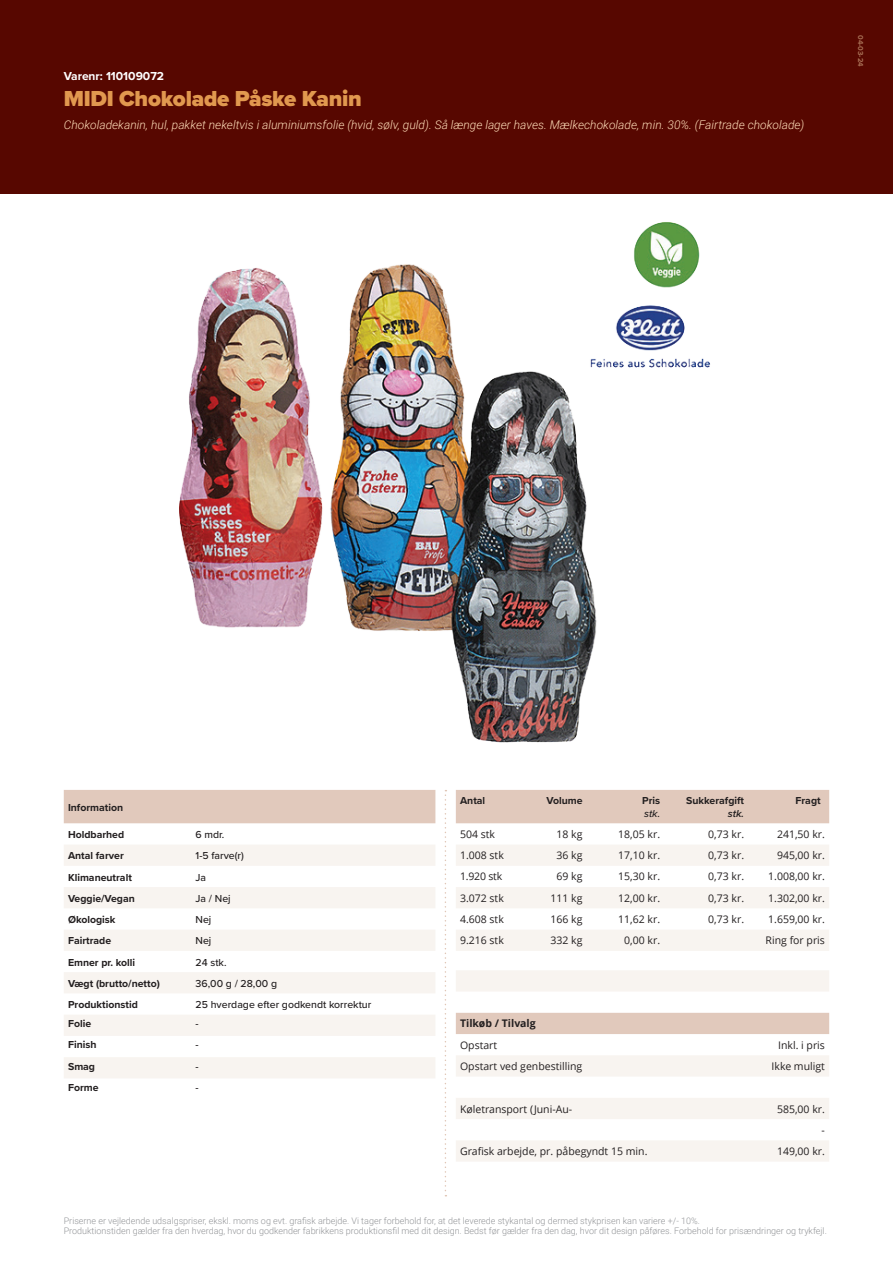
<style>
.page{position:relative;width:893px;height:1263px;background:#fff}
.page>*{position:absolute;margin:0;border:0;box-sizing:border-box;transform-origin:0 0}
.t1{font:900 22.5px "Proxima Nova";letter-spacing:-.01em;color:#e1984f}
.t2{font:italic 300 12px "Roboto";color:#fddbb7}
.t3{font:700 12px "Proxima Nova";color:#fff}
.t4{font:10.5px/21.3px "Open Sans";color:#231f20;text-align:right}
.t5{font:700 10.5px "Proxima Nova";color:#231f20}
.t6{font:500 10.5px "Proxima Nova";color:#231f20}
.t7{font:700 10.5px "Open Sans";color:#231f20}
.t8{font:italic 500 10.5px "Proxima Nova";color:#231f20}
.t9{font:italic 600 10.5px "Proxima Nova";color:#231f20}
.t10{font:300 9px/10.8px "Roboto";color:#939598}
.t11{font:700 7.5px "Proxima Nova";color:#a66d53}
</style>
<div class="page">
<div style="left:0;top:0;width:893px;height:193px;background:#570700"></div>
<div style="left:64px;top:790px;width:371px;height:33px;background:#e1c9bc"></div>
<svg style="left:64px;top:845px;width:371px;height:233px;fill:#f8f4f0"></svg>
<div style="left:456px;top:790px;width:373px;height:34px;background:#e1c9bc"></div>
<svg style="left:456px;top:845px;width:373px;height:316px;fill:#f8f4f0"></svg>
<img style="left:179px;top:222px;width:531px;height:521px">
<svg style="left:445px;top:790px;width:1px;height:406px"></svg>
<p class="t3" style="left:64px;top:67px;width:102px">Varenr: 110109072</p>
<h1 class="t1" style="left:64px;top:81px;width:300px">MIDI Chokolade Påske Kanin</h1>
<p class="t2" style="left:64px;top:116px;width:742px">Chokoladekanin, hul, pakket nekeltvis i aluminiumsfolie (hvid, sølv, guld). Så længe lager haves. Mælkechokolade, min. 30%. (Fairtrade chokolade)</p>
<p class="t11" style="left:866px;top:35px;width:33px;rotate:90deg">04-03-24</p>
<p class="t5" style="left:68px;top:799px;width:57px">Information</p>
<p class="t5" style="left:68px;top:827px;width:58px">Holdbarhed</p>
<p class="t6" style="left:196px;top:827px;width:30px">6 mdr.</p>
<p class="t5" style="left:68px;top:848px;width:57px">Antal farver</p>
<p class="t6" style="left:196px;top:848px;width:50px">1-5 farve(r)</p>
<p class="t5" style="left:68px;top:869px;width:65px">Klimaneutralt</p>
<p class="t6" style="left:196px;top:869px;width:12px">Ja</p>
<p class="t5" style="left:68px;top:890px;width:68px">Veggie/Vegan</p>
<p class="t6" style="left:196px;top:890px;width:37px">Ja / Nej</p>
<p class="t5" style="left:68px;top:912px;width:49px">Økologisk</p>
<p class="t6" style="left:196px;top:912px;width:17px">Nej</p>
<p class="t5" style="left:68px;top:933px;width:45px">Fairtrade</p>
<p class="t6" style="left:196px;top:933px;width:17px">Nej</p>
<p class="t5" style="left:68px;top:954px;width:69px">Emner pr. kolli</p>
<p class="t6" style="left:196px;top:954px;width:32px">24 stk.</p>
<p class="t5" style="left:68px;top:975px;width:93px">Vægt (brutto/netto)</p>
<p class="t6" style="left:196px;top:975px;width:83px">36,00 g / 28,00 g</p>
<p class="t5" style="left:68px;top:997px;width:71px">Produktionstid</p>
<p class="t6" style="left:196px;top:997px;width:177px">25 hverdage efter godkendt korrektur</p>
<p class="t5" style="left:68px;top:1016px;width:25px">Folie</p>
<p class="t6" style="left:196px;top:1016px;width:5px">-</p>
<p class="t5" style="left:68px;top:1037px;width:30px">Finish</p>
<p class="t6" style="left:196px;top:1037px;width:5px">-</p>
<p class="t5" style="left:68px;top:1058px;width:29px">Smag</p>
<p class="t6" style="left:196px;top:1058px;width:5px">-</p>
<p class="t5" style="left:68px;top:1080px;width:32px">Forme</p>
<p class="t6" style="left:196px;top:1080px;width:5px">-</p>
<p class="t5" style="left:460px;top:793px;width:27px">Antal</p>
<p class="t5" style="left:546px;top:793px;width:38px">Volume</p>
<p class="t5" style="left:642px;top:793px;width:19px">Pris</p>
<p class="t8" style="left:644px;top:806px;width:18px">stk.</p>
<p class="t5" style="left:686px;top:793px;width:59px">Sukkerafgift</p>
<p class="t9" style="left:728px;top:806px;width:18px">stk.</p>
<p class="t5" style="left:795px;top:793px;width:27px">Fragt</p>
<p class="t4" style="left:460px;top:823px;width:36px">504 stk</p>
<p class="t4" style="left:557px;top:823px;width:28px">18 kg</p>
<p class="t4" style="left:618px;top:823px;width:43px">18,05 kr.</p>
<p class="t4" style="left:708px;top:823px;width:37px">0,73 kr.</p>
<p class="t4" style="left:777px;top:823px;width:49px">241,50 kr.</p>
<p class="t4" style="left:460px;top:844px;width:45px">1.008 stk</p>
<p class="t4" style="left:557px;top:844px;width:28px">36 kg</p>
<p class="t4" style="left:618px;top:844px;width:43px">17,10 kr.</p>
<p class="t4" style="left:708px;top:844px;width:37px">0,73 kr.</p>
<p class="t4" style="left:777px;top:844px;width:49px">945,00 kr.</p>
<p class="t4" style="left:460px;top:866px;width:44px">1.920 stk</p>
<p class="t4" style="left:556px;top:866px;width:28px">69 kg</p>
<p class="t4" style="left:618px;top:866px;width:43px">15,30 kr.</p>
<p class="t4" style="left:708px;top:866px;width:37px">0,73 kr.</p>
<p class="t4" style="left:768px;top:866px;width:58px">1.008,00 kr.</p>
<p class="t4" style="left:460px;top:887px;width:45px">3.072 stk</p>
<p class="t4" style="left:550px;top:887px;width:34px">111 kg</p>
<p class="t4" style="left:618px;top:887px;width:43px">12,00 kr.</p>
<p class="t4" style="left:708px;top:887px;width:37px">0,73 kr.</p>
<p class="t4" style="left:768px;top:887px;width:58px">1.302,00 kr.</p>
<p class="t4" style="left:460px;top:908px;width:45px">4.608 stk</p>
<p class="t4" style="left:551px;top:908px;width:34px">166 kg</p>
<p class="t4" style="left:618px;top:908px;width:43px">11,62 kr.</p>
<p class="t4" style="left:708px;top:908px;width:37px">0,73 kr.</p>
<p class="t4" style="left:768px;top:908px;width:58px">1.659,00 kr.</p>
<p class="t4" style="left:460px;top:929px;width:45px">9.216 stk</p>
<p class="t4" style="left:551px;top:929px;width:34px">332 kg</p>
<p class="t4" style="left:624px;top:929px;width:37px">0,00 kr.</p>
<p class="t4" style="left:766px;top:929px;width:61px">Ring for pris</p>
<p class="t7" style="left:460px;top:1016px;width:77px">Tilkøb / Tilvalg</p>
<p class="t4" style="left:460px;top:1034px;width:39px">Opstart</p>
<p class="t4" style="left:778px;top:1034px;width:48px">Inkl. i pris</p>
<p class="t4" style="left:460px;top:1055px;width:124px">Opstart ved genbestilling</p>
<p class="t4" style="left:772px;top:1055px;width:55px">Ikke muligt</p>
<p class="t4" style="left:460px;top:1098px;width:114px">Køletransport (Juni-Au-</p>
<p class="t4" style="left:777px;top:1098px;width:49px">585,00 kr. -</p>
<p class="t4" style="left:460px;top:1140px;width:189px">Grafisk arbejde, pr. påbegyndt 15 min.</p>
<p class="t4" style="left:777px;top:1140px;width:49px">149,00 kr.</p>
<p class="t10" style="left:64px;top:1214px;width:764px">Priserne er vejledende udsalgspriser, ekskl. moms og evt. grafisk arbejde. Vi tager forbehold for, at det leverede stykantal og dermed stykprisen kan variere +/- 10%.<br>Produktionstiden gælder fra den hverdag, hvor du godkender fabrikkens produktionsfil med dit design. Bedst før gælder fra den dag, hvor dit design påføres. Forbehold for prisændringer og trykfejl.</p>
</div>
